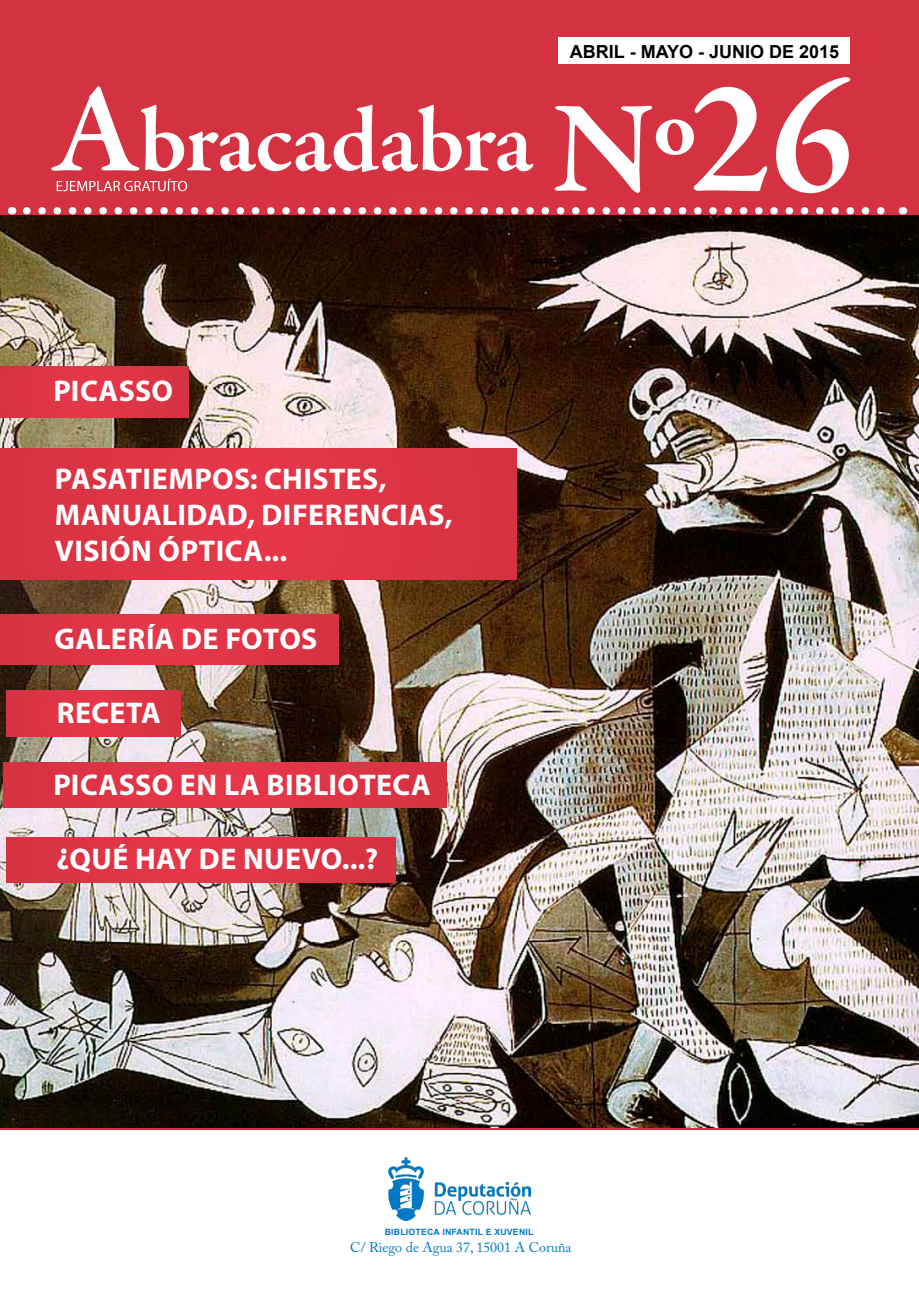
<style>
.page{position:relative;width:919px;height:1289px;background:#fff}
.page>*{position:absolute;margin:0;border:0;box-sizing:border-box;transform-origin:0 0}
.t1{font:600 92.7px "Garamond Premr Pro";letter-spacing:-.01em;color:#fff}
.t2{font:700 30px/36px "Myriad Pro";letter-spacing:.015em;color:#fff}
.t3{font:700 18px "Arial";color:#000}
.t4{font:13.95px "Adobe Caslon Pro";color:#007ac6}
.t5{font:700 8.7px "Arial";letter-spacing:.025em;color:#007ac6}
.s1{font-size:129.15px}
.s2{font-size:132.6px}
.s3{font-size:165.75px}
</style>
<div class="page">
<div style="left:0;top:0;width:918px;height:1129px;background:#d53241"></div>
<img style="left:0;top:216px;width:918px;height:911px">
<svg style="left:57px;top:179px;width:130px;height:12px"></svg>
<div style="left:558px;top:37px;width:291px;height:27px;background:#fff"></div>
<svg style="left:27px;top:207px;width:858px;height:7px"></svg>
<div style="left:0;top:367px;width:188px;height:50px;background:#df3546"></div>
<div style="left:0;top:614px;width:338px;height:50px;background:#de3545"></div>
<div style="left:0;top:448px;width:516px;height:132px;background:#df3545"></div>
<div style="left:3px;top:762px;width:444px;height:45px;background:#df3545"></div>
<div style="left:6px;top:691px;width:174px;height:46px;background:#de3545"></div>
<div style="left:6px;top:837px;width:389px;height:45px;background:#df3545"></div>
<img style="left:388px;top:1157px;width:143px;height:63px">
<p class="t3" style="left:570px;top:39px;width:271px">ABRIL - MAYO - JUNIO DE 2015</p>
<h1 class="t1" style="left:53px;top:85px;width:802px"><span class="s1">A</span>bracadabra <span class="s2">Nº</span><span class="s3">26</span></h1>
<p class="t2" style="left:53px;top:371px;width:121px">PICASSO</p>
<p class="t2" style="left:55px;top:460px;width:159px">PASATIEMPOS</p>
<p class="t2" style="left:55px;top:460px;width:399px;text-indent:195px">: CHISTES,<br>MANUALIDAD, DIFERENCIAS,<br>VISIÓN ÓPTICA...</p>
<p class="t2" style="left:55px;top:620px;width:244px">GALERÍA DE FOTOS</p>
<p class="t2" style="left:57px;top:694px;width:106px">RECETA</p>
<p class="t2" style="left:53px;top:766px;width:379px">PICASSO EN LA BIBLIOTECA</p>
<p class="t2" style="left:57px;top:840px;width:323px">¿QUÉ HAY DE NU EVO...?</p>
<p class="t5" style="left:385px;top:1226px;width:150px">BIBLIOTECA INFANTIL E XUVENIL</p>
<p class="t4" style="left:350px;top:1238px;width:223px">C/ Riego de Agua 37, 15001 A Coruña</p>
</div>
